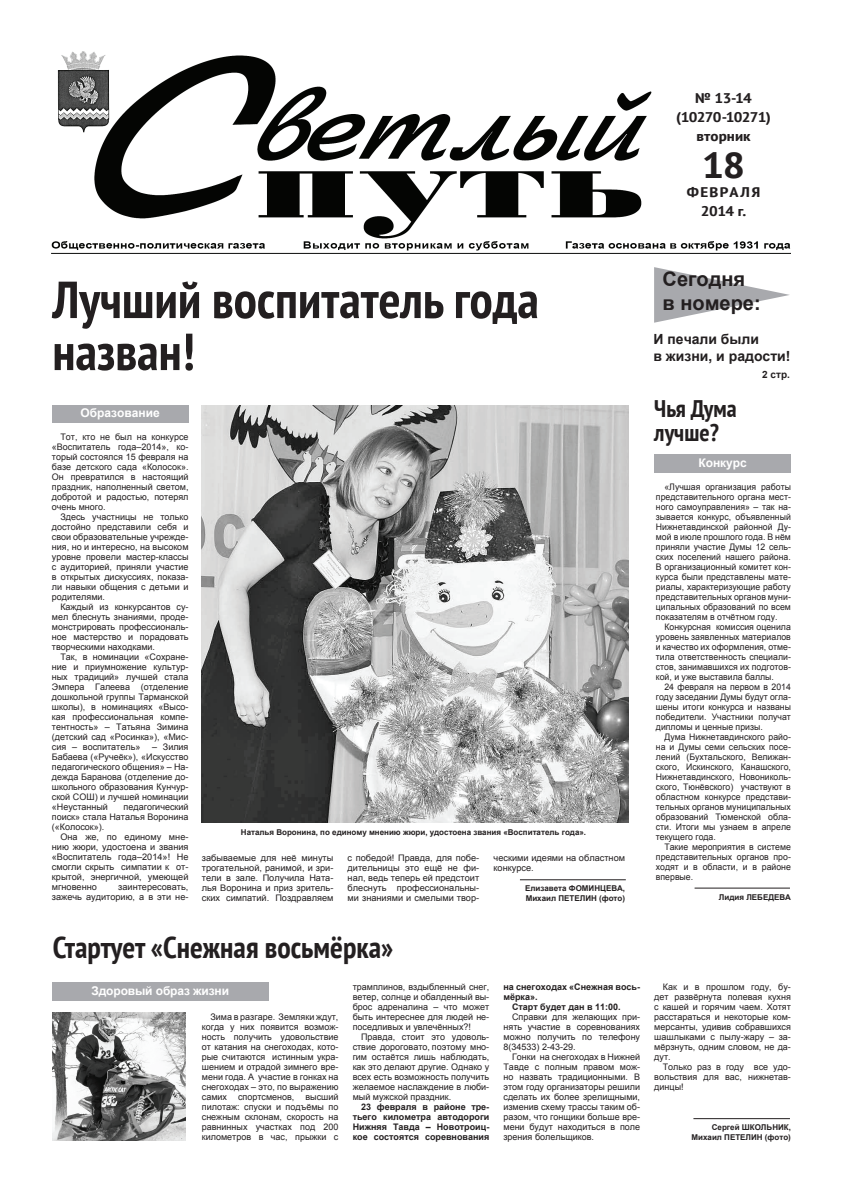
<style>
.page{position:relative;width:842px;height:1191px;background:#fff}
.page>*{position:absolute;margin:0;border:0;box-sizing:border-box;transform-origin:0 0}
.t1{font:700 condensed 52px/52px "PT Sans";color:#231f20}
.t2{font:700 condensed 36px "PT Sans";color:#231f20;scale:1.3 1}
.t3{font:700 condensed 30px "PT Sans";color:#231f20}
.t4{font:700 condensed 24px/24px "PT Sans";color:#231f20}
.t5{font:700 20px/24px "Arial";color:#231f20}
.t6{font:700 14px/17px "Arial";color:#231f20}
.t7{font:700 condensed 14px/19px "PT Sans";letter-spacing:-.03em;color:#231f20;text-align:center;scale:1.3 1}
.t8{font:700 condensed 14px/19px "PT Sans";letter-spacing:.075em;color:#231f20;text-align:center;scale:1.3 1}
.t9{font:700 12px "Arial";color:#fff}
.t10{font:700 10px "Arial";color:#231f20}
.t11{font:9px/10px "Arial";color:#231f20;text-align:justify}
.t12{font:700 9px/10px "Arial";color:#231f20;text-align:justify}
.t13{font:700 8px/10px "Arial";color:#231f20}
</style>
<div class="page">
<svg style="left:654px;top:267px;width:136px;height:56px"></svg>
<div style="left:52px;top:982px;width:216px;height:18px;background:#a8a9ad"></div>
<div style="left:52px;top:405px;width:137px;height:17px;background:#a8a9ad"></div>
<img style="left:51px;top:51px;width:740px;height:203px">
<div style="left:654px;top:454px;width:137px;height:18px;background:#a8a9ad"></div>
<img style="left:52px;top:1012px;width:134px;height:128px">
<hr style="left:693px;top:1118px;width:97px;height:1px;background:#231f20">
<hr style="left:694px;top:888px;width:96px;height:1px;background:#231f20">
<img style="left:202px;top:405px;width:427px;height:417px">
<hr style="left:520px;top:879px;width:106px;height:1px;background:#231f20">
<h3 class="t7" style="left:676px;top:88px;width:74px">№ 13-14 (10270-10271) вторник</h3>
<h2 class="t2" style="left:702px;top:142px;width:35px">18</h2>
<h3 class="t8" style="left:687px;top:182px;width:58px">февраля<br>2014 г.</h3>
<h1 class="t1" style="left:52px;top:273px;width:488px">Лучший воспитатель года назван!</h1>
<h3 class="t9" style="left:80px;top:405px;width:81px">Образование</h3>
<p class="t11" style="left:52px;top:432px;width:138px;text-indent:9px">Тот, кто не был на конкурсе «Воспитатель года–2014», ко&shy;торый состоялся 15 февраля на базе детского сада «Колосок».<br>Он превратился в настоящий праздник, наполненный светом, добротой и радостью, потерял очень много.</p>
<p class="t11" style="left:52px;top:512px;width:138px;text-indent:9px">Здесь участницы не только достойно представили себя и свои образовательные учрежде&shy;ния, но и интересно, на высоком уровне провели мастер-классы с аудиторией, приняли участие в открытых дискуссиях, показа&shy;ли навыки общения с детьми и родителями.</p>
<p class="t11" style="left:52px;top:602px;width:138px;text-indent:9px">Каждый из конкурсантов су&shy;мел блеснуть знаниями, проде&shy;монстрировать профессиональ&shy;ное мастерство и порадовать творческими находками.</p>
<p class="t11" style="left:52px;top:652px;width:138px;text-indent:9px">Так, в номинации «Сохране&shy;ние и приумножение культур&shy;ных традиций» лучшей стала Эмпера Галеева (отделение дошкольной группы Тарманской школы), в номинациях «Высо&shy;кая профессиональная компе&shy;тентность» – Татьяна Зимина (детский сад «Росинка»), «Мис&shy;сия – воспитатель»</p>
<p class="t11" style="left:52px;top:742px;width:138px;text-indent:100px">– Зилия Бабаева («Ручеёк»), «Искусство педагогического общения» – На&shy;дежда Баранова (отделение до&shy;школьного образования Кунчур&shy;ской СОШ) и лучшей номинации «Неустанный</p>
<p class="t11" style="left:52px;top:802px;width:138px;text-indent:72px">педагогический поиск» стала Наталья Воронина («Колосок»).</p>
<p class="t11" style="left:52px;top:832px;width:138px;text-indent:9px">Она же, по единому мне&shy;нию жюри, удостоена и звания «Воспитатель года–2014»! Не смогли скрыть симпатии к от&shy;крытой, энергичной, умеющей мгновенно</p>
<p class="t11" style="left:52px;top:882px;width:138px;text-align:right">заинтересовать,<br>зажечь аудиторию, а в эти не-</p>
<p class="t13" style="left:241px;top:827px;width:347px">Наталья Воронина, по единому мнению жюри, удостоена звания «Воспитатель года».</p>
<p class="t11" style="left:202px;top:852px;width:133px">забываемые для неё минуты трогательной, ранимой, и зри&shy;тели в зале. Получила Ната&shy;лья Воронина и приз зритель&shy;ских симпатий. Поздравляем</p>
<p class="t11" style="left:348px;top:852px;width:133px">с победой! Правда, для побе&shy;дительницы это ещё не фи&shy;нал, ведь теперь ей предстоит блеснуть профессиональны&shy;ми знаниями и смелыми твор-</p>
<p class="t11" style="left:494px;top:852px;width:133px">ческими идеями на областном конкурсе.</p>
<p class="t13" style="left:525px;top:883px;width:101px">Елизавета ФОМИНЦЕВА,<br>Михаил ПЕТЕЛИН (фото)</p>
<h3 class="t3" style="left:53px;top:927px;width:342px">Стартует «Снежная восьмёрка»</h3>
<p class="t11" style="left:353px;top:981px;width:138px">трамплинов, вздыбленный снег, ветер, солнце и обалденный вы&shy;брос адреналина – что может быть интереснее для людей не&shy;поседливых и увлечённых?!</p>
<p class="t11" style="left:353px;top:1031px;width:138px;text-indent:9px">Правда, стоит это удоволь&shy;ствие дороговато, поэтому мно&shy;гим остаётся лишь наблюдать, как это делают другие. Однако у всех есть возможность получить желаемое наслаждение в люби&shy;мый мужской праздник.</p>
<p class="t12" style="left:353px;top:1102px;width:138px;text-indent:9px">23 февраля в районе тре&shy;тьего километра автодороги Нижняя Тавда – Новотроиц&shy;кое состоятся соревнования</p>
<h3 class="t9" style="left:91px;top:982px;width:139px">Здоровый образ жизни</h3>
<p class="t11" style="left:202px;top:1011px;width:138px;text-indent:9px">Зима в разгаре. Земляки ждут, когда у них появится возмож&shy;ность получить удовольствие от катания на снегоходах, кото&shy;рые считаются истинным укра&shy;шением и отрадой зимнего вре&shy;мени года. А участие в гонках на снегоходах – это, по выражению самих спортсменов, высший пилотаж: спуски и подъёмы по снежным склонам, скорость на равнинных участках под 200 километров в час, прыжки с</p>
<p class="t12" style="left:503px;top:982px;width:138px">на снегоходах «Снежная вось-</p>
<p class="t12" style="left:503px;top:992px;width:36px">мёрка».</p>
<p class="t12" style="left:512px;top:1002px;width:110px">Старт будет дан в 11:00.</p>
<p class="t11" style="left:503px;top:1011px;width:138px;text-indent:9px">Справки для желающих при&shy;нять участие в соревнованиях можно получить по телефону 8(34533) 2-43-29.</p>
<p class="t11" style="left:503px;top:1051px;width:138px;text-indent:9px">Гонки на снегоходах в Нижней Тавде с полным правом мож&shy;но назвать традиционными. В этом году организаторы решили сделать их более зрелищными, изменив схему трассы таким об&shy;разом, что гонщики больше вре&shy;мени будут находиться в поле зрения болельщиков.</p>
<h3 class="t5" style="left:663px;top:267px;width:100px">Сегодня в номере:</h3>
<h3 class="t6" style="left:653px;top:331px;width:139px">И печали были<br>в жизни, и радости!</h3>
<p class="t10" style="left:762px;top:368px;width:29px">2 стр.</p>
<h3 class="t4" style="left:654px;top:396px;width:84px">Чья Дума лучше?</h3>
<h3 class="t9" style="left:698px;top:455px;width:50px">Конкурс</h3>
<p class="t11" style="left:656px;top:482px;width:136px;text-indent:9px">«Лучшая организация работы представительного органа мест&shy;ного самоуправления» – так на&shy;зывается конкурс, объявленный Нижнетавдинской районной Ду&shy;мой в июле прошлого года. В нём приняли участие Думы 12 сель&shy;ских поселений нашего района.<br>В организационный комитет кон&shy;курса были представлены мате&shy;риалы, характеризующие работу представительных органов муни&shy;ципальных образований по всем показателям в отчётном году.</p>
<p class="t11" style="left:656px;top:622px;width:136px;text-indent:9px">Конкурсная комиссия оценила уровень заявленных материалов и качество их оформления, отме&shy;тила ответственность специали&shy;стов, занимавшихся их подготов&shy;кой, и уже выставила баллы.</p>
<p class="t11" style="left:656px;top:682px;width:136px;text-indent:9px">24 февраля на первом в 2014 году заседании Думы будут огла&shy;шены итоги конкурса и названы победители. Участники получат дипломы и ценные призы.</p>
<p class="t11" style="left:656px;top:732px;width:136px;text-indent:9px">Дума Нижнетавдинского райо&shy;на и Думы семи сельских посе&shy;лений (Бухтальского, Велижан&shy;ского, Искинского, Канашского, Нижнетавдинского, Новониколь&shy;ского, Тюнёвского) участвуют в областном конкурсе представи&shy;тельных органов муниципальных образований Тюменской обла&shy;сти. Итоги мы узнаем в апреле текущего года.</p>
<p class="t11" style="left:656px;top:842px;width:136px;text-indent:9px">Такие мероприятия в системе представительных органов про&shy;ходят и в области, и в районе впервые.</p>
<p class="t13" style="left:719px;top:892px;width:74px">Лидия ЛЕБЕДЕВА</p>
<p class="t11" style="left:654px;top:981px;width:138px;text-indent:9px">Как и в прошлом году, бу&shy;дет развёрнута полевая кухня с кашей и горячим чаем. Хотят расстараться и некоторые ком&shy;мерсанты, удивив собравшихся шашлыками с пылу-жару – за&shy;мёрзнуть, одним словом, не да&shy;дут.</p>
<p class="t11" style="left:654px;top:1061px;width:138px;text-indent:9px">Только раз в году все удо&shy;вольствия для вас, нижнетав&shy;динцы!</p>
<p class="t13" style="left:691px;top:1122px;width:101px;text-align:right">Сергей ШКОЛЬНИК,<br>Михаил ПЕТЕЛИН (фото)</p>
</div>
